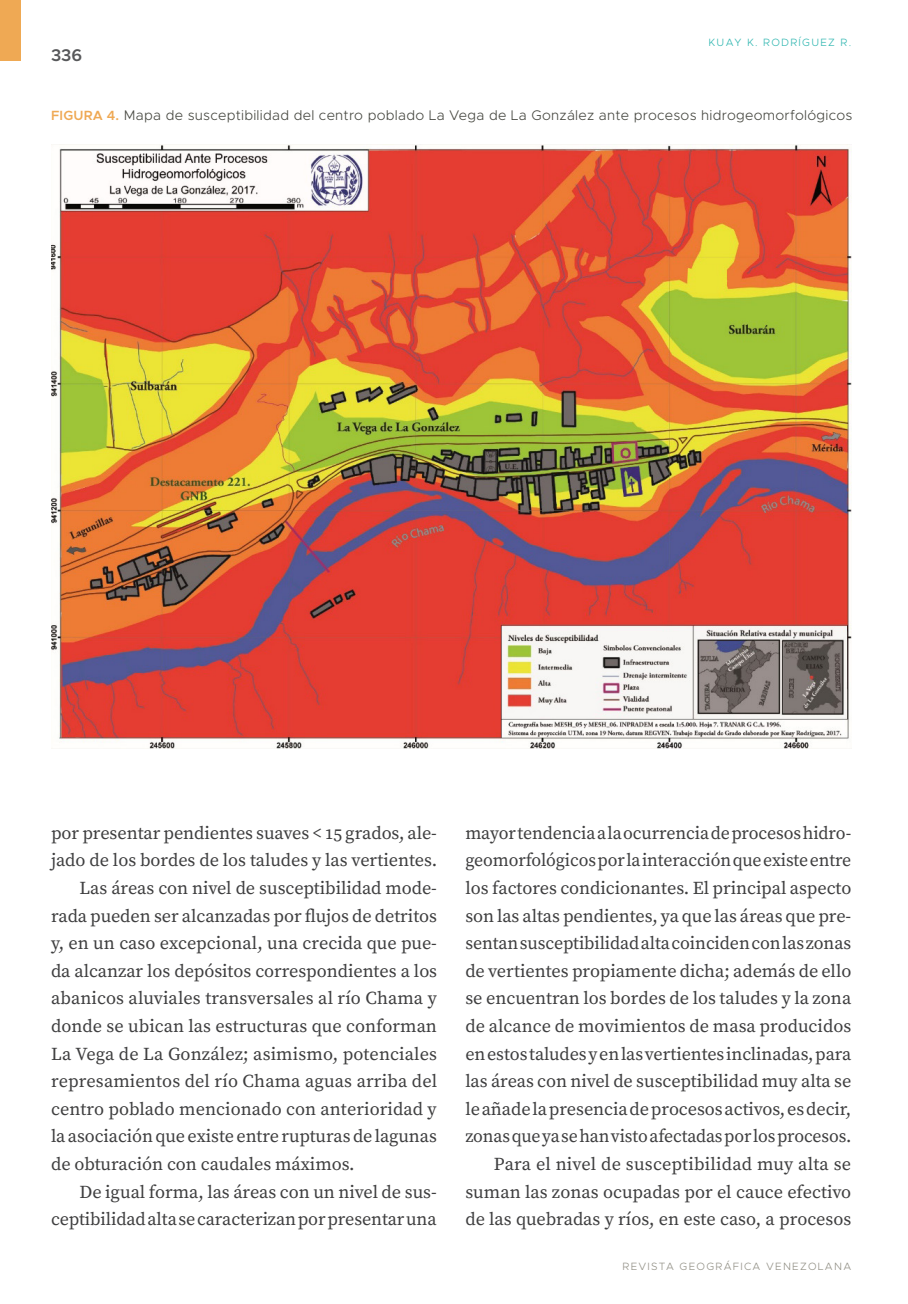
<style>
.page{position:relative;width:908px;height:1304px;background:#fff}
.page>*{position:absolute;margin:0;border:0;box-sizing:border-box;transform-origin:0 0}
.t1{font:18.2px/27.6px "Source Serif Pro";color:#3e3e3f;text-align:right}
.t2{font:600 17px "Metropolis";color:#57585a}
.t3{font:300 14px "Metropolis";letter-spacing:.02em;color:#474841}
.t4{font:300 10.6px "Metropolis";letter-spacing:.12em;color:#929086}
.t5{font:300 10.6px "Metropolis";letter-spacing:.12em;color:#2fb6b0}
.s1{font-weight:600;font-size:13.4px;color:#efa954}
</style>
<div class="page">
<div style="left:0;top:0;width:21px;height:61px;background:#efa954"></div>
<img style="left:51px;top:145px;width:800px;height:603px">
<p class="t2" style="left:51px;top:44px;width:33px">336</p>
<p class="t5" style="left:708px;top:36px;width:144px">KUAY K. RODRÍGUEZ R.</p>
<p class="t3" style="left:51px;top:107px;width:802px"><span class="s1">FIGURA 4.</span> Mapa de susceptibilidad del centro poblado La Vega de La González ante procesos hidrogeomorfológicos</p>
<p class="t1" style="left:51px;top:820px;width:387px">por presentar pendientes suaves &lt; 15 grados, ale-</p>
<p class="t1" style="left:51px;top:847px;width:387px">jado de los bordes de los taludes y las vertientes.</p>
<p class="t1" style="left:79px;top:875px;width:359px">Las áreas con nivel de susceptibilidad mode-</p>
<p class="t1" style="left:51px;top:902px;width:387px">rada pueden ser alcanzadas por flujos de detritos</p>
<p class="t1" style="left:51px;top:930px;width:387px">y, en un caso excepcional, una crecida que pue-</p>
<p class="t1" style="left:51px;top:958px;width:387px">da alcanzar los depósitos correspondientes a los</p>
<p class="t1" style="left:51px;top:985px;width:387px">abanicos aluviales transversales al río Chama y</p>
<p class="t1" style="left:51px;top:1013px;width:387px">donde se ubican las estructuras que conforman</p>
<p class="t1" style="left:51px;top:1040px;width:387px">La Vega de La González; asimismo, potenciales</p>
<p class="t1" style="left:51px;top:1068px;width:387px">represamientos del río Chama aguas arriba del</p>
<p class="t1" style="left:51px;top:1096px;width:387px">centro poblado mencionado con anterioridad y</p>
<p class="t1" style="left:51px;top:1123px;width:387px">la asociación que existe entre rupturas de lagunas</p>
<p class="t1" style="left:51px;top:1151px;width:305px">de obturación con caudales máximos.</p>
<p class="t1" style="left:79px;top:1178px;width:359px">De igual forma, las áreas con un nivel de sus-</p>
<p class="t1" style="left:51px;top:1206px;width:387px">ceptibilidad alta se caracterizan por presentar una</p>
<p class="t1" style="left:465px;top:820px;width:387px">mayor tendencia a la ocurrencia de procesos hidro&shy;geomorfológicos por la interacción que existe entre los factores condicionantes. El principal aspecto son las altas pendientes, ya que las áreas que pre&shy;sentan susceptibilidad alta coinciden con las zonas de vertientes propiamente dicha; además de ello se encuentran los bordes de los taludes y la zona de alcance de movimientos de masa producidos en estos taludes y en las vertientes inclinadas, para las áreas con nivel de susceptibilidad muy alta se le añade la presencia de procesos activos, es decir, zonas que ya se han visto afectadas por los procesos.<br>Para el nivel de susceptibilidad muy alta se suman las zonas ocupadas por el cauce efectivo de las quebradas y ríos, en este caso, a procesos</p>
<p class="t4" style="left:622px;top:1259px;width:230px">REVISTA GEOGRÁFICA VENEZOLANA</p>
</div>
